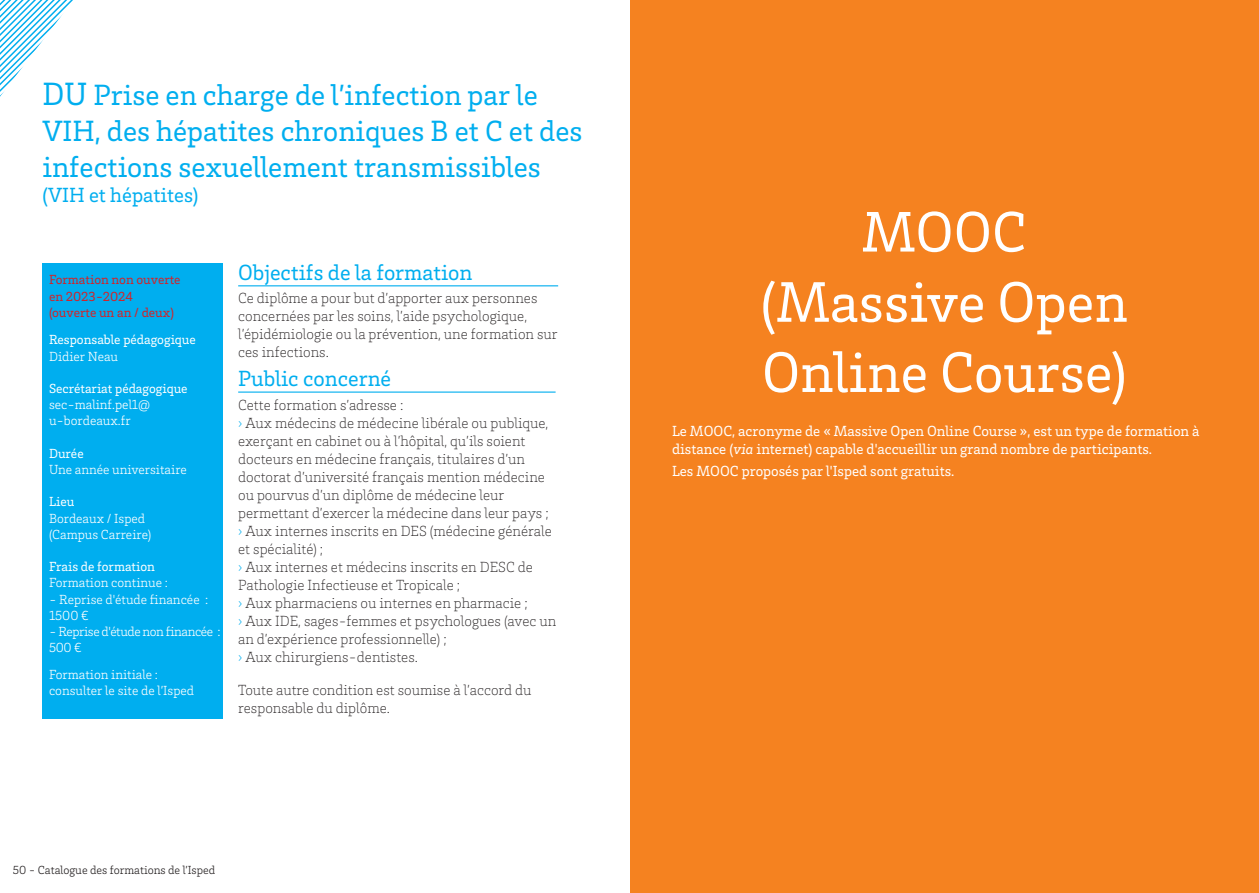
<style>
.page{position:relative;width:1259px;height:893px;background:#fff}
.page>*{position:absolute;margin:0;border:0;box-sizing:border-box;transform-origin:0 0}
.t1{font:58.5px/70.2px "Brix Slab";color:#fff}
.t2{font:30px/36px "Brix Slab";color:#00aeef}
.t3{font:22.5px "Brix Slab";color:#00aeef}
.t4{font:21px "Brix Slab";color:#00aeef}
.t5{font:200 15px/18px "Brix Slab";color:#231f20}
.t6{font:15px/18px "Brix Slab";color:#fff}
.t7{font:300 13.5px "Brix Slab";color:#fff}
.t8{font:13.5px "Brix Slab";color:#fff}
.t9{font:13.5px/16.2px "Brix Slab";color:#d1232a}
.t10{font:300 13.5px/16.2px "Brix Slab";letter-spacing:-.03em;color:#fff}
.t11{font:300 12px "Brix Slab";color:#231f20}
.s1{font-size:33px}
.s2{color:#00aeef}
.s3{font-style:italic}
</style>
<div class="page">
<div style="left:630px;top:0;width:629px;height:893px;background:#f58220"></div>
<div style="left:43px;top:264px;width:180px;height:455px;background:#00aeef"></div>
<hr style="left:238px;top:285px;width:320px;height:1px;background:#00aeef">
<hr style="left:238px;top:392px;width:317px;height:1px;background:#00aeef">
<svg style="left:0;top:0;width:73px;height:97px"></svg>
<p class="t2" style="left:43px;top:75px;width:541px"><span class="s1">DU</span> Prise en charge de l’infection par le<br>VIH, des hépatites chroniques B et C et des infections sexuellement transmissibles</p>
<p class="t4" style="left:43px;top:181px;width:157px">(VIH et hépatites)</p>
<p class="t9" style="left:49px;top:271px;width:133px">Formation non ouverte en 2023-2024 (ouverte un an / deux)</p>
<p class="t8" style="left:49px;top:331px;width:148px">Responsable pédagogique</p>
<p class="t7" style="left:49px;top:347px;width:71px">Didier Neau</p>
<p class="t8" style="left:49px;top:380px;width:140px">Secrétariat pédagogique</p>
<p class="t7" style="left:49px;top:396px;width:103px">sec-malinf.pel1@</p>
<p class="t7" style="left:49px;top:412px;width:83px">u-bordeaux.fr</p>
<p class="t8" style="left:49px;top:445px;width:36px">Durée</p>
<p class="t7" style="left:49px;top:461px;width:139px">Une année universitaire</p>
<p class="t8" style="left:49px;top:493px;width:27px">Lieu</p>
<p class="t7" style="left:49px;top:509px;width:98px">Bordeaux / Isped</p>
<p class="t7" style="left:49px;top:526px;width:104px">(Campus Carreire)</p>
<p class="t8" style="left:49px;top:558px;width:107px">Frais de formation</p>
<p class="t7" style="left:49px;top:574px;width:121px">Formation continue :</p>
<p class="t7" style="left:49px;top:590px;width:161px">- Reprise d'étude financée :</p>
<p class="t7" style="left:49px;top:607px;width:41px">1500 €</p>
<p class="t10" style="left:49px;top:623px;width:173px">- Reprise d'étude non financée :<br>500 €</p>
<p class="t7" style="left:49px;top:666px;width:111px">Formation initiale :</p>
<p class="t7" style="left:49px;top:682px;width:147px">consulter le site de l’Isped</p>
<p class="t3" style="left:238px;top:258px;width:236px">Objectifs de la formation</p>
<p class="t5" style="left:238px;top:289px;width:321px">Ce diplôme a pour but d’apporter aux personnes concernées par les soins, l’aide psychologique, l’épidémiologie ou la prévention, une formation sur ces infections.</p>
<p class="t3" style="left:238px;top:364px;width:154px">Public concerné</p>
<p class="t5" style="left:238px;top:396px;width:167px">Cette formation s’adresse :</p>
<p class="t5" style="left:238px;top:414px;width:312px"><span class="s2">›</span> Aux médecins de médecine libérale ou publique, exerçant en cabinet ou à l’hôpital, qu’ils soient docteurs en médecine français, titulaires d’un doctorat d’université français mention médecine ou pourvus d’un diplôme de médecine leur permettant d’exercer la médecine dans leur pays ;</p>
<p class="t5" style="left:238px;top:522px;width:315px"><span class="s2">›</span> Aux internes inscrits en DES (médecine générale et spécialité) ;</p>
<p class="t5" style="left:238px;top:558px;width:296px"><span class="s2">›</span> Aux internes et médecins inscrits en DESC de<br>Pathologie Infectieuse et Tropicale ;</p>
<p class="t5" style="left:238px;top:594px;width:291px"><span class="s2">›</span> Aux pharmaciens ou internes en pharmacie ;</p>
<p class="t5" style="left:238px;top:612px;width:320px"><span class="s2">›</span> Aux IDE, sages-femmes et psychologues (avec un an d’expérience professionnelle) ;</p>
<p class="t5" style="left:238px;top:648px;width:181px"><span class="s2">›</span> Aux chirurgiens-dentistes.</p>
<p class="t5" style="left:238px;top:680px;width:295px">Toute autre condition est soumise à l’accord du responsable du diplôme.</p>
<p class="t11" style="left:13px;top:863px;width:204px">50 - Catalogue des formations de l’Isped</p>
<p class="t1" style="left:862px;top:194px;width:166px">MOOC</p>
<p class="t1" style="left:760px;top:265px;width:369px">(Massive Open<br>Online Course)</p>
<p class="t6" style="left:672px;top:421px;width:529px">Le MOOC, acronyme de « Massive Open Online Course », est un type de formation à distance (<span class="s3">via</span> internet) capable d'accueillir un grand nombre de participants.</p>
<p class="t6" style="left:672px;top:462px;width:284px">Les MOOC proposés par l'Isped sont gratuits.</p>
</div>
